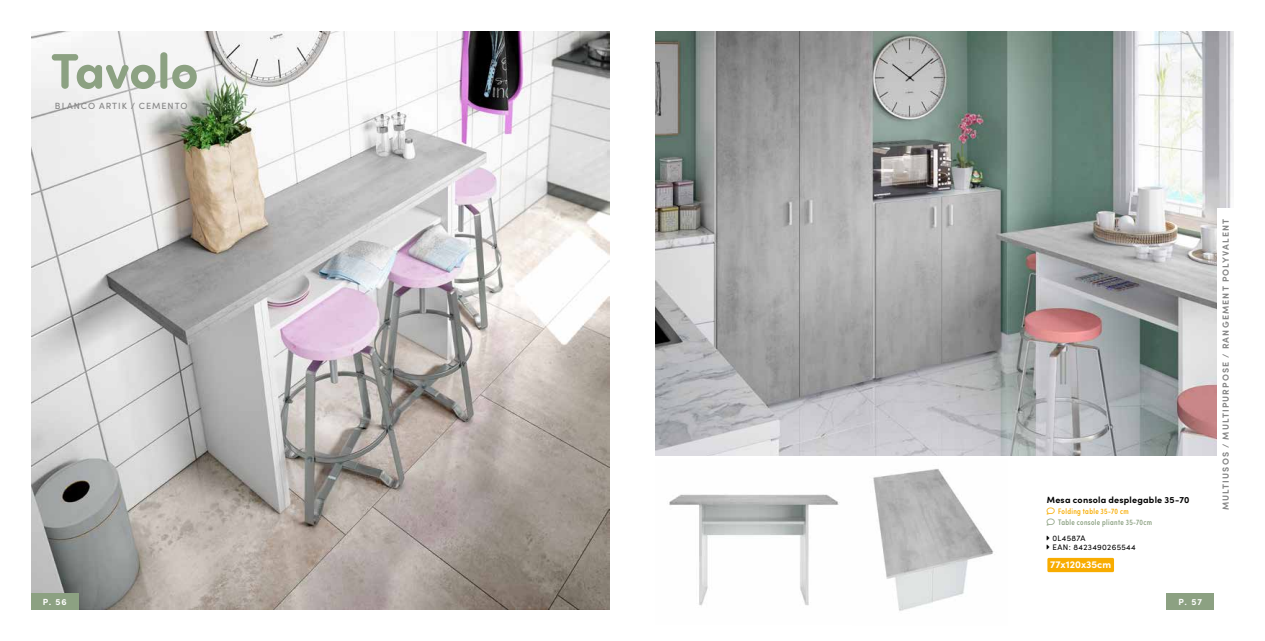
<style>
.page{position:relative;width:1265px;height:641px;background:#fff}
.page>*{position:absolute;margin:0;border:0;box-sizing:border-box;transform-origin:0 0}
.t1{font:700 50px "Sofia Pro Soft";color:#8ca182}
.t2{font:700 10px "Sofia Pro";color:#fff}
.t3{font:700 9px "Sofia Pro";letter-spacing:.02em;color:#000}
.t4{font:500 9px "Sofia Pro";letter-spacing:.11em;color:#878787}
.t5{font:700 8.9px "Sofia Pro";letter-spacing:.13em;color:#878787}
.t6{font:700 8.9px "Sofia Pro";color:#fff}
.t7{font:500 8px "Sofia Pro Condensed";letter-spacing:.04em;color:#8ca182}
.t8{font:8px/9.6px "Sofia Pro";letter-spacing:.04em;color:#000}
.t9{font:500 8px "Sofia Pro Condensed";letter-spacing:.04em;color:#f8ac00}
</style>
<div class="page">
<img style="left:31px;top:31px;width:578px;height:578px">
<img style="left:655px;top:31px;width:578px;height:425px">
<img style="left:669px;top:469px;width:325px;height:142px">
<div style="left:1047px;top:558px;width:66px;height:14px;background:#f8ac00"></div>
<div style="left:1166px;top:593px;width:47px;height:16px;background:#8ca182"></div>
<div style="left:31px;top:593px;width:47px;height:16px;background:#8ca182"></div>
<div style="left:1217px;top:208px;width:16px;height:313px;background:#fff"></div>
<h1 class="t1" style="left:51px;top:35px;width:149px">Tavolo</h1>
<p class="t4" style="left:55px;top:99px;width:134px">BLANCO ARTIK / CEMENTO</p>
<p class="t3" style="left:1046px;top:493px;width:144px">Mesa consola desplegable 35-70</p>
<p class="t9" style="left:1058px;top:505px;width:72px">Folding table 35-70 cm</p>
<p class="t7" style="left:1058px;top:516px;width:96px">Table console pliante 35-70cm</p>
<p class="t8" style="left:1052px;top:532px;width:85px">0L4587A<br>EAN: 8423490265544</p>
<p class="t2" style="left:1050px;top:556px;width:62px">77x120x35cm</p>
<p class="t6" style="left:43px;top:594px;width:26px">P. 56</p>
<p class="t6" style="left:1178px;top:594px;width:25px">P. 57</p>
<p class="t5" style="left:1218px;top:510px;width:293px;rotate:-90deg">MULTIUSOS / MULTIPURPOSE / RANGEMENT POLYVALENT</p>
</div>
